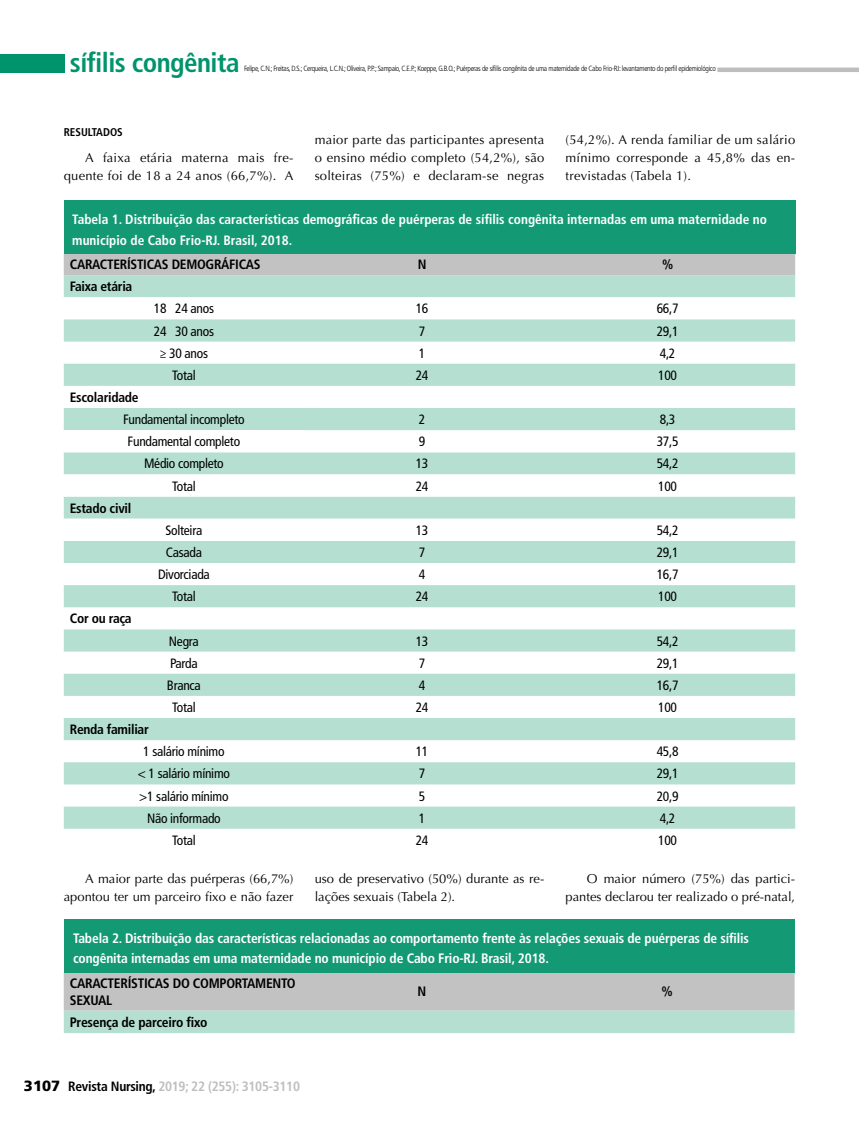
<style>
.page{position:relative;width:859px;height:1132px;background:#fff}
.page>*{position:absolute;margin:0;border:0;box-sizing:border-box;transform-origin:0 0}
.t1{font:700 condensed 27px "Frutiger LT Std";letter-spacing:-.02em;color:#00946c}
.t2{font:700 condensed 13.65px/19.6px "Frutiger LT Std";letter-spacing:-.01em;color:#fff}
.t3{font:700 condensed 13.65px/16.4px "Frutiger LT Std";letter-spacing:-.02em;color:#000}
.t4{font:condensed 13.5px "Frutiger LT Std";letter-spacing:-.02em;color:#000}
.t5{font:700 condensed 13.5px/21px "Frutiger LT Std";color:#fff}
.t6{font:700 condensed 13.5px "Frutiger LT Std";letter-spacing:-.02em;color:#000}
.t7{font:700 condensed 13.5px "Frutiger LT Std";letter-spacing:-.02em;color:#bcbec0}
.t8{font:12.9px/18px "Optima LT Std";color:#000;text-align:justify}
.t9{font:12.9px/18px "Optima LT Std";letter-spacing:.02em;color:#000;text-align:right}
.t10{font:700 condensed 11.25px "Frutiger LT Std";color:#000}
.t11{font:300 condensed 7.5px "Frutiger LT Std";letter-spacing:-.04em;color:#000}
.s1{font-weight:900;font-stretch:normal;font-size:14.85px;color:#000}
.s2{color:#000}
</style>
<div class="page">
<div style="left:0;top:54px;width:65px;height:18px;background:#00946c"></div>
<hr style="left:717px;top:68px;width:142px;height:4px;background:#bcbec0">
<div style="left:64px;top:253px;width:731px;height:22px;background:#c2c2c2"></div>
<div style="left:64px;top:275px;width:731px;height:22px;background:#b4dfd1"></div>
<svg style="left:64px;top:430px;width:731px;height:399px"></svg>
<svg style="left:64px;top:319px;width:731px;height:111px;fill:#b4dfd1"></svg>
<div style="left:64px;top:585px;width:731px;height:22px;background:#b4dfd1"></div>
<div style="left:64px;top:629px;width:731px;height:22px;background:#b4dfd1"></div>
<svg style="left:64px;top:673px;width:731px;height:155px;fill:#b4dfd1"></svg>
<div style="left:64px;top:200px;width:731px;height:53px;background:#139a74"></div>
<svg style="left:64px;top:972px;width:731px;height:60px;background:#bacbc6"></svg>
<div style="left:64px;top:918px;width:731px;height:54px;background:#139a74"></div>
<h1 class="t1" style="left:70px;top:47px;width:171px">sífilis congênita</h1>
<p class="t11" style="left:244px;top:64px;width:473px">Felipe, C.N.; Freitas, D.S.; Cerqueira, L.C.N.; Oliveira, P.P.; Sampaio, C.E.P.; Koeppe, G.B.O.; Puérperas de sífilis congênita de uma maternidade de Cabo Frio-RJ: levantamento do perfil epidemiológico</p>
<p class="t10" style="left:64px;top:125px;width:61px">RESULTADOS</p>
<p class="t9" style="left:64px;top:149px;width:231px">A faixa etária materna mais fre&shy;quente foi de 18 a 24 anos (66,7%). A</p>
<p class="t8" style="left:315px;top:131px;width:231px">maior parte das participantes apresenta o ensino médio completo (54,2%), são solteiras (75%) e declaram-se negras</p>
<p class="t8" style="left:566px;top:131px;width:231px">(54,2%). A renda familiar de um salário mínimo corresponde a 45,8% das en&shy;trevistadas (Tabela 1).</p>
<p class="t5" style="left:72px;top:209px;width:696px">Tabela 1. Distribuição das características demográficas de puérperas de sífilis congênita internadas em uma maternidade no município de Cabo Frio-RJ. Brasil, 2018.</p>
<p class="t6" style="left:70px;top:256px;width:192px">CARACTERÍSTICAS DEMOGRÁFICAS</p>
<p class="t6" style="left:418px;top:256px;width:10px">N</p>
<p class="t6" style="left:662px;top:256px;width:13px">%</p>
<p class="t6" style="left:70px;top:278px;width:64px">Faixa etária</p>
<p class="t4" style="left:154px;top:301px;width:62px">18 24 anos</p>
<p class="t4" style="left:416px;top:301px;width:14px">16</p>
<p class="t4" style="left:657px;top:301px;width:23px">66,7</p>
<p class="t4" style="left:154px;top:323px;width:62px">24 30 anos</p>
<p class="t4" style="left:419px;top:323px;width:8px">7</p>
<p class="t4" style="left:657px;top:323px;width:23px">29,1</p>
<p class="t4" style="left:160px;top:345px;width:50px">≥ 30 anos</p>
<p class="t4" style="left:419px;top:345px;width:8px">1</p>
<p class="t4" style="left:660px;top:345px;width:17px">4,2</p>
<p class="t4" style="left:172px;top:367px;width:25px">Total</p>
<p class="t4" style="left:416px;top:367px;width:14px">24</p>
<p class="t4" style="left:658px;top:367px;width:20px">100</p>
<p class="t6" style="left:70px;top:389px;width:70px">Escolaridade</p>
<p class="t4" style="left:123px;top:411px;width:123px">Fundamental incompleto</p>
<p class="t4" style="left:419px;top:411px;width:8px">2</p>
<p class="t4" style="left:660px;top:411px;width:17px">8,3</p>
<p class="t4" style="left:128px;top:433px;width:114px">Fundamental completo</p>
<p class="t4" style="left:419px;top:433px;width:8px">9</p>
<p class="t4" style="left:657px;top:433px;width:23px">37,5</p>
<p class="t4" style="left:144px;top:456px;width:81px">Médio completo</p>
<p class="t4" style="left:416px;top:456px;width:14px">13</p>
<p class="t4" style="left:657px;top:456px;width:23px">54,2</p>
<p class="t4" style="left:172px;top:478px;width:25px">Total</p>
<p class="t4" style="left:416px;top:478px;width:14px">24</p>
<p class="t4" style="left:658px;top:478px;width:20px">100</p>
<p class="t6" style="left:70px;top:500px;width:63px">Estado civil</p>
<p class="t4" style="left:165px;top:522px;width:38px">Solteira</p>
<p class="t4" style="left:416px;top:522px;width:14px">13</p>
<p class="t4" style="left:657px;top:522px;width:23px">54,2</p>
<p class="t4" style="left:166px;top:544px;width:38px">Casada</p>
<p class="t4" style="left:419px;top:544px;width:8px">7</p>
<p class="t4" style="left:657px;top:544px;width:23px">29,1</p>
<p class="t4" style="left:158px;top:566px;width:53px">Divorciada</p>
<p class="t4" style="left:419px;top:566px;width:8px">4</p>
<p class="t4" style="left:657px;top:566px;width:23px">16,7</p>
<p class="t4" style="left:172px;top:588px;width:25px">Total</p>
<p class="t4" style="left:416px;top:588px;width:14px">24</p>
<p class="t4" style="left:658px;top:588px;width:20px">100</p>
<p class="t6" style="left:70px;top:610px;width:63px">Cor ou raça</p>
<p class="t4" style="left:169px;top:633px;width:31px">Negra</p>
<p class="t4" style="left:416px;top:633px;width:14px">13</p>
<p class="t4" style="left:657px;top:633px;width:23px">54,2</p>
<p class="t4" style="left:170px;top:655px;width:29px">Parda</p>
<p class="t4" style="left:419px;top:655px;width:8px">7</p>
<p class="t4" style="left:657px;top:655px;width:23px">29,1</p>
<p class="t4" style="left:167px;top:677px;width:35px">Branca</p>
<p class="t4" style="left:419px;top:677px;width:8px">4</p>
<p class="t4" style="left:657px;top:677px;width:23px">16,7</p>
<p class="t4" style="left:172px;top:699px;width:25px">Total</p>
<p class="t4" style="left:416px;top:699px;width:14px">24</p>
<p class="t4" style="left:658px;top:699px;width:20px">100</p>
<p class="t6" style="left:70px;top:721px;width:81px">Renda familiar</p>
<p class="t4" style="left:143px;top:743px;width:83px">1 salário mínimo</p>
<p class="t4" style="left:416px;top:743px;width:14px">11</p>
<p class="t4" style="left:657px;top:743px;width:23px">45,8</p>
<p class="t4" style="left:138px;top:765px;width:94px">&lt; 1 salário mínimo</p>
<p class="t4" style="left:419px;top:765px;width:8px">7</p>
<p class="t4" style="left:657px;top:765px;width:23px">29,1</p>
<p class="t4" style="left:139px;top:787px;width:91px">&gt;1 salário mínimo</p>
<p class="t4" style="left:419px;top:787px;width:8px">5</p>
<p class="t4" style="left:657px;top:787px;width:23px">20,9</p>
<p class="t4" style="left:147px;top:810px;width:75px">Não informado</p>
<p class="t4" style="left:419px;top:810px;width:8px">1</p>
<p class="t4" style="left:660px;top:810px;width:17px">4,2</p>
<p class="t4" style="left:172px;top:832px;width:25px">Total</p>
<p class="t4" style="left:416px;top:832px;width:14px">24</p>
<p class="t4" style="left:658px;top:832px;width:20px">100</p>
<p class="t8" style="left:64px;top:869px;width:231px;text-align:right">A maior parte das puérperas (66,7%) apontou ter um parceiro fixo e não fazer</p>
<p class="t8" style="left:315px;top:869px;width:231px">uso de preservativo (50%) durante as re&shy;lações sexuais (Tabela 2).</p>
<p class="t8" style="left:566px;top:869px;width:231px;text-align:right">O maior número (75%) das partici&shy;pantes declarou ter realizado o pré-natal,</p>
<p class="t2" style="left:73px;top:928px;width:677px">Tabela 2. Distribuição das características relacionadas ao comportamento frente às relações sexuais de puérperas de sífilis congênita internadas em uma maternidade no município de Cabo Frio-RJ. Brasil, 2018.</p>
<p class="t3" style="left:70px;top:975px;width:227px">CARACTERÍSTICAS DO COMPORTAMENTO<br>SEXUAL</p>
<p class="t3" style="left:417px;top:983px;width:10px">N</p>
<p class="t3" style="left:662px;top:983px;width:13px">%</p>
<p class="t3" style="left:70px;top:1013px;width:139px">Presença de parceiro fixo</p>
<p class="t7" style="left:24px;top:1077px;width:277px"><span class="s1">3107</span> <span class="s2">Revista Nursing,</span> 2019; 22 (255): 3105-3110</p>
</div>
